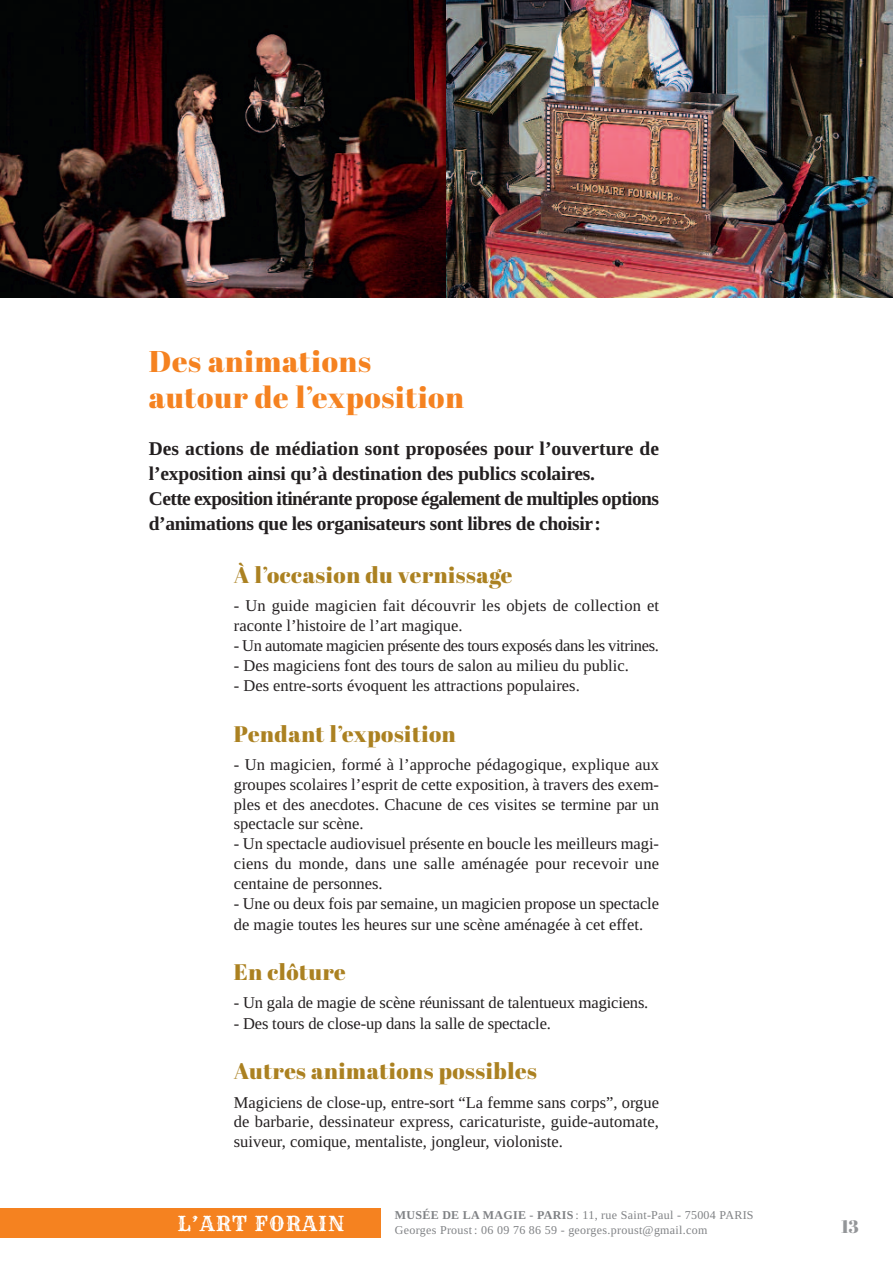
<style>
.page{position:relative;width:893px;height:1263px;background:#fff}
.page>*{position:absolute;margin:0;border:0;box-sizing:border-box;transform-origin:0 0}
.t1{font:30px/36px "Abril Fatface";letter-spacing:.025em;color:#f58220}
.t2{font:22.5px "Abril Fatface";letter-spacing:.025em;color:#ab8121}
.t3{font:20.25px "Rye";letter-spacing:.06em;color:#fff}
.t4{font:700 19.5px/24.8px "Tinos";letter-spacing:-.02em;color:#231f20}
.t5{font:18px "Abril Fatface";color:#939598}
.t6{font:16.5px/19.8px "Tinos";color:#231f20;text-align:justify}
.t7{font:16.5px "Tinos";letter-spacing:-.02em;color:#231f20}
.t8{font:12px/14.4px "Tinos";letter-spacing:.025em;color:#808285}
.s1{font-weight:700}
</style>
<div class="page">
<img style="left:0;top:0;width:446px;height:298px">
<img style="left:446px;top:0;width:447px;height:298px">
<div style="left:0;top:1208px;width:381px;height:29px;background:#f58220"></div>
<h1 class="t1" style="left:149px;top:342px;width:316px">Des animations autour de l’exposition</h1>
<p class="t4" style="left:149px;top:436px;width:512px">Des actions de médiation sont proposées pour l’ouverture de l’exposition ainsi qu’à destination des publics scolaires.<br>Cette exposition itinérante propose également de multiples options d’animations que les organisateurs sont libres de choisir:</p>
<h2 class="t2" style="left:234px;top:559px;width:280px">À l’occasion du vernissage</h2>
<p class="t6" style="left:234px;top:596px;width:427px">- Un guide magicien fait découvrir les objets de collection et raconte l’histoire de l’art magique.</p>
<p class="t7" style="left:234px;top:635px;width:427px">- Un automate magicien présente des tours exposés dans les vitrines.</p>
<p class="t6" style="left:234px;top:655px;width:396px">- Des magiciens font des tours de salon au milieu du public.</p>
<p class="t6" style="left:234px;top:676px;width:347px">- Des entre-sorts évoquent les attractions populaires.</p>
<h2 class="t2" style="left:234px;top:718px;width:223px">Pendant l’exposition</h2>
<p class="t6" style="left:234px;top:754px;width:427px">- Un magicien, formé à l’approche pédagogique, explique aux groupes scolaires l’esprit de cette exposition, à travers des exem&shy;ples et des anecdotes. Chacune de ces visites se termine par un spectacle sur scène.</p>
<p class="t6" style="left:234px;top:834px;width:427px">- Un spectacle audiovisuel présente en boucle les meilleurs magi&shy;ciens du monde, dans une salle aménagée pour recevoir une centaine de personnes.</p>
<p class="t6" style="left:234px;top:892px;width:427px;line-height:20.9px">- Une ou deux fois par semaine, un magicien propose un spectacle de magie toutes les heures sur une scène aménagée à cet effet.</p>
<h2 class="t2" style="left:234px;top:956px;width:113px">En clôture</h2>
<p class="t6" style="left:234px;top:992px;width:416px">- Un gala de magie de scène réunissant de talentueux magiciens.</p>
<p class="t6" style="left:234px;top:1013px;width:319px">- Des tours de close-up dans la salle de spectacle.</p>
<h2 class="t2" style="left:234px;top:1055px;width:304px">Autres animations possibles</h2>
<p class="t6" style="left:234px;top:1092px;width:427px">Magiciens de close-up, entre-sort “La femme sans corps”, orgue de barbarie, dessinateur express, caricaturiste, guide-automate, suiveur, comique, mentaliste, jongleur, violoniste.</p>
<p class="t3" style="left:177px;top:1212px;width:169px">L’ART FORAIN</p>
<p class="t8" style="left:395px;top:1208px;width:360px"><span class="s1">MUSÉE DE LA MAGIE - PARIS</span> : 11, rue Saint-Paul - 75004 PARIS<br>Georges Proust : 06 09 76 86 59 - georges.proust@gmail.com</p>
<p class="t5" style="left:841px;top:1214px;width:19px">13</p>
</div>
